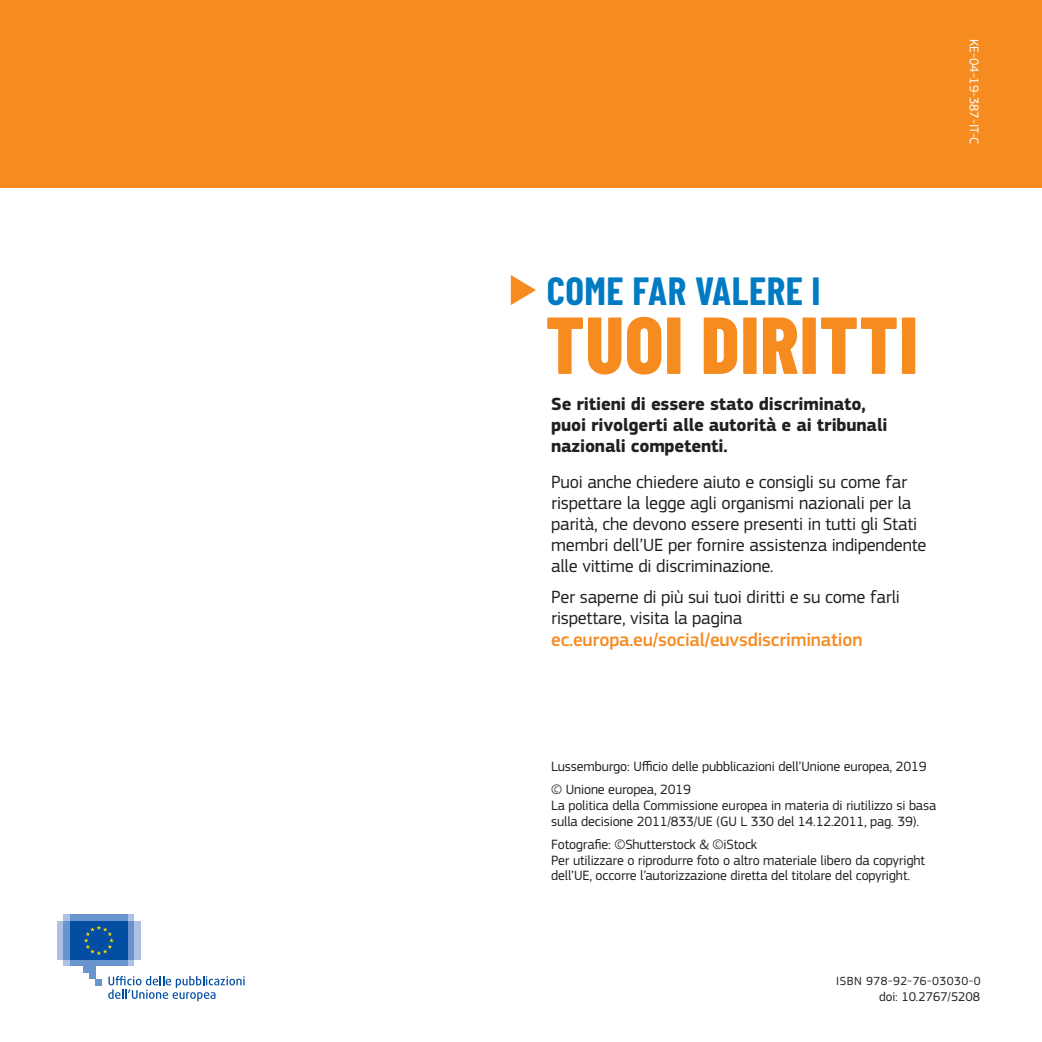
<style>
.page{position:relative;width:1042px;height:1042px;background:#fff}
.page>*{position:absolute;margin:0;border:0;box-sizing:border-box;transform-origin:0 0}
.t1{font:800 80.5px "Barlow Condensed";letter-spacing:.01em;color:#f68b20}
.t2{font:700 39.38px "Barlow Condensed";letter-spacing:.01em;color:#007bc3}
.t3{font:500 19.25px "EC Square Sans Pro";letter-spacing:-.01em;color:#f68b20}
.t4{font:18.38px/21px "EC Square Sans Pro";letter-spacing:-.01em;color:#231f20}
.t5{font:700 18.38px/21px "EC Square Sans Pro";letter-spacing:-.01em;color:#231f20}
.t6{font:14px/15.8px "EC Square Sans Pro";letter-spacing:-.01em;color:#231f20}
.t7{font:13.12px "EC Square Sans Pro";color:#fff}
.t8{font:13.12px "EC Square Sans Pro";color:#231f20}
.t9{font:12.25px "EC Square Sans Pro";letter-spacing:.04em;color:#231f20}
</style>
<div class="page">
<div style="left:0;top:0;width:1041px;height:187px;background:#f68b20"></div>
<svg style="left:510px;top:275px;width:26px;height:30px"></svg>
<div style="left:63px;top:959px;width:71px;height:6px;background:#aec0e3"></div>
<div style="left:63px;top:914px;width:71px;height:6px;background:#aec0e3"></div>
<div style="left:70px;top:914px;width:58px;height:6px;background:#6993cd"></div>
<div style="left:70px;top:959px;width:58px;height:6px;background:#6993cd"></div>
<div style="left:128px;top:920px;width:6px;height:39px;background:#6993cd"></div>
<div style="left:134px;top:920px;width:6px;height:39px;background:#aec0e3"></div>
<div style="left:63px;top:920px;width:7px;height:39px;background:#6993cd"></div>
<div style="left:57px;top:920px;width:6px;height:39px;background:#aec0e3"></div>
<div style="left:83px;top:959px;width:13px;height:13px;background:#6993cd"></div>
<div style="left:89px;top:959px;width:7px;height:19px;background:#6993cd"></div>
<div style="left:96px;top:978px;width:6px;height:7px;background:#6993cd"></div>
<div style="left:70px;top:920px;width:58px;height:39px;background:#034ea2"></div>
<svg style="left:84px;top:925px;width:30px;height:30px"></svg>
<svg style="left:108px;top:975px;width:137px;height:26px"></svg>
<p class="t7" style="left:979px;top:39px;width:107px;rotate:90deg">KE-04-19-387-IT-C</p>
<h2 class="t2" style="left:547px;top:268px;width:275px">COME FAR VALERE I</h2>
<h1 class="t1" style="left:545px;top:299px;width:374px">TUOI DIRITTI</h1>
<h3 class="t5" style="left:551px;top:395px;width:337px">Se ritieni di essere stato discriminato, puoi rivolgerti alle autorità e ai tribunali nazionali competenti.</h3>
<p class="t4" style="left:551px;top:473px;width:377px">Puoi anche chiedere aiuto e consigli su come far rispettare la legge agli organismi nazionali per la parità, che devono essere presenti in tutti gli Stati membri dell’UE per fornire assistenza indipendente alle vittime di discriminazione.</p>
<h3 class="t4" style="left:551px;top:588px;width:350px">Per saperne di più sui tuoi diritti e su come farli rispettare, visita la pagina</h3>
<h3 class="t3" style="left:551px;top:632px;width:313px">ec.europa.eu/social/euvsdiscrimination</h3>
<p class="t6" style="left:551px;top:756px;width:377px;line-height:23.1px">Lussemburgo: Ufficio delle pubblicazioni dell’Unione europea, 2019 © Unione europea, 2019</p>
<p class="t6" style="left:551px;top:798px;width:386px">La politica della Commissione europea in materia di riutilizzo si basa sulla decisione 2011/833/UE (GU L 330 del 14.12.2011, pag. 39).</p>
<p class="t6" style="left:551px;top:837px;width:375px">Fotografie: ©Shutterstock &amp; ©iStock<br>Per utilizzare o riprodurre foto o altro materiale libero da copyright dell’UE, occorre l’autorizzazione diretta del titolare del copyright.</p>
<p class="t9" style="left:836px;top:976px;width:146px">ISBN 978-92-76-03030-0</p>
<p class="t8" style="left:878px;top:992px;width:103px">doi: 10.2767/5208</p>
</div>
